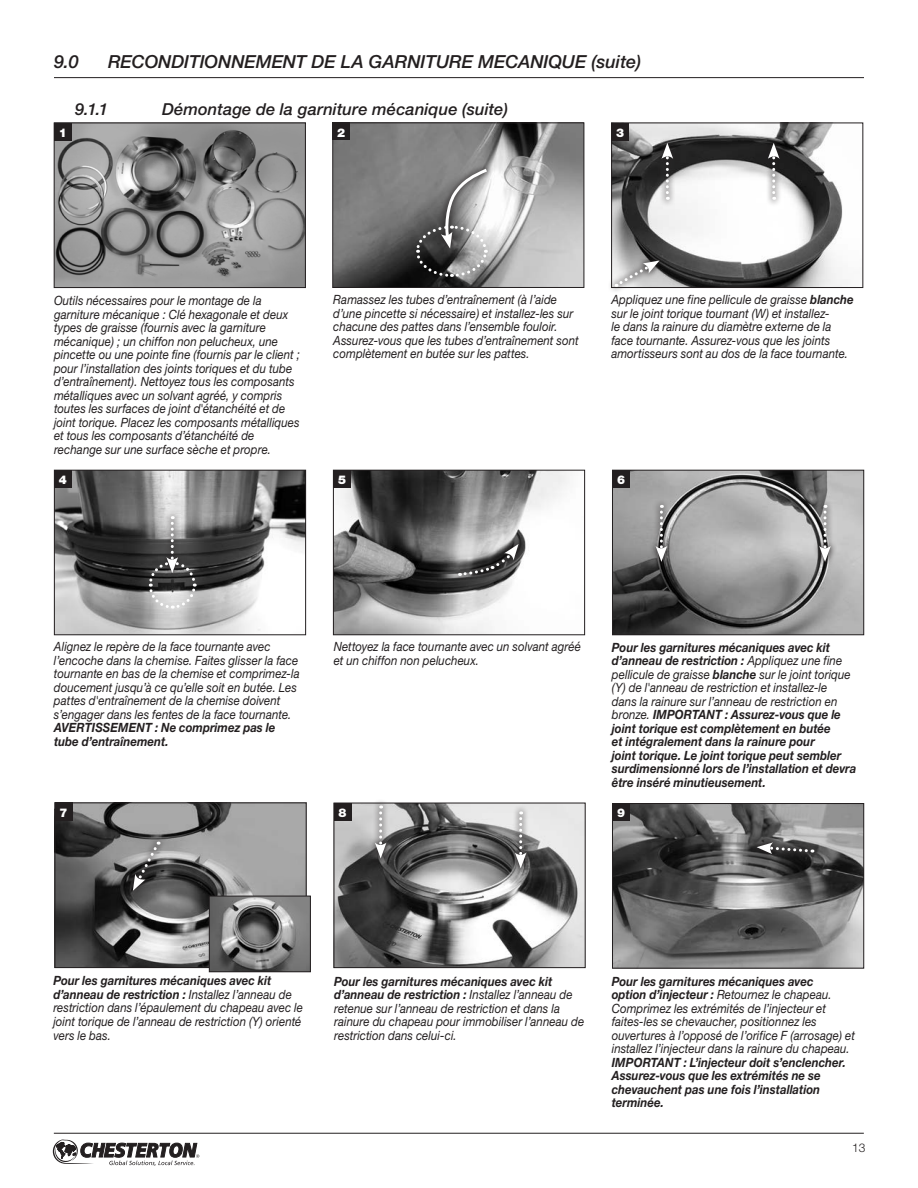
<style>
.page{position:relative;width:918px;height:1188px;background:#fff}
.page>*{position:absolute;margin:0;border:0;box-sizing:border-box;transform-origin:0 0}
.t1{font:italic 500 18px "Helvetica Neue";letter-spacing:-.005em;color:#231f20}
.t2{font:italic 500 16.5px "Helvetica Neue";letter-spacing:.005em;color:#231f20}
.t3{font:italic 12.75px/13.5px "Helvetica Neue CE";letter-spacing:.005em;color:#231f20;scale:.9 1}
.t4{font:italic 700 12.75px/13.5px "Helvetica Neue CE";color:#231f20;scale:.9 1}
.t5{font:900 12px "Helvetica Neue CE";color:#fff}
.t6{font:300 12px "Helvetica Neue CE";color:#231f20}
.s1{font-weight:700}
.s2{font-weight:400}
</style>
<div class="page">
<svg style="left:53px;top:1139px;width:146px;height:27px"></svg>
<hr style="left:54px;top:1133px;width:810px;height:1px;background:#231f20">
<img style="left:56px;top:125px;width:248px;height:161px">
<div style="left:54px;top:123px;width:252px;height:165px;border:1px solid #231f20"></div>
<div style="left:54px;top:123px;width:18px;height:18px;background:#231f20"></div>
<img style="left:613px;top:125px;width:235px;height:161px">
<div style="left:611px;top:123px;width:252px;height:165px;border:1px solid #231f20"></div>
<div style="left:611px;top:123px;width:18px;height:18px;background:#231f20"></div>
<svg style="left:655px;top:137px;width:25px;height:69px"></svg>
<svg style="left:661px;top:143px;width:12px;height:57px"></svg>
<img style="left:334px;top:124px;width:248px;height:162px">
<div style="left:332px;top:122px;width:252px;height:166px;border:1px solid #231f20"></div>
<div style="left:332px;top:122px;width:18px;height:18px;background:#231f20"></div>
<svg style="left:434px;top:162px;width:60px;height:93px"></svg>
<svg style="left:414px;top:166px;width:76px;height:113px;background:#828282"></svg>
<svg style="left:761px;top:137px;width:25px;height:69px"></svg>
<svg style="left:768px;top:143px;width:12px;height:57px"></svg>
<img style="left:56px;top:472px;width:248px;height:161px">
<div style="left:54px;top:470px;width:252px;height:165px;border:1px solid #231f20"></div>
<div style="left:54px;top:470px;width:18px;height:18px;background:#231f20"></div>
<svg style="left:160px;top:510px;width:25px;height:6px"></svg>
<img style="left:614px;top:472px;width:248px;height:161px">
<div style="left:612px;top:470px;width:252px;height:165px;border:1px solid #231f20"></div>
<div style="left:612px;top:470px;width:18px;height:18px;background:#231f20"></div>
<svg style="left:649px;top:498px;width:25px;height:70px"></svg>
<svg style="left:656px;top:505px;width:11px;height:57px"></svg>
<svg style="left:813px;top:498px;width:24px;height:70px"></svg>
<svg style="left:819px;top:505px;width:12px;height:57px"></svg>
<img style="left:335px;top:472px;width:234px;height:161px">
<div style="left:333px;top:470px;width:252px;height:165px;border:1px solid #231f20"></div>
<div style="left:333px;top:470px;width:18px;height:18px;background:#231f20"></div>
<svg style="left:451px;top:538px;width:74px;height:44px"></svg>
<svg style="left:460px;top:544px;width:59px;height:33px;background:#797979"></svg>
<svg style="left:147px;top:516px;width:50px;height:94px;background:#7a7a7a"></svg>
<img style="left:336px;top:805px;width:248px;height:161px">
<div style="left:334px;top:803px;width:252px;height:165px;border:1px solid #231f20"></div>
<div style="left:334px;top:803px;width:18px;height:18px;background:#231f20"></div>
<svg style="left:368px;top:801px;width:25px;height:64px"></svg>
<svg style="left:375px;top:806px;width:12px;height:53px"></svg>
<svg style="left:508px;top:805px;width:25px;height:69px"></svg>
<svg style="left:515px;top:811px;width:12px;height:57px"></svg>
<img style="left:57px;top:804px;width:248px;height:162px">
<div style="left:55px;top:802px;width:252px;height:166px;border:1px solid #231f20"></div>
<div style="left:55px;top:803px;width:18px;height:18px;background:#231f20"></div>
<svg style="left:126px;top:835px;width:40px;height:62px"></svg>
<svg style="left:133px;top:842px;width:26px;height:49px"></svg>
<img style="left:614px;top:805px;width:248px;height:162px">
<div style="left:612px;top:803px;width:252px;height:166px;border:1px solid #231f20"></div>
<div style="left:612px;top:803px;width:18px;height:18px;background:#231f20"></div>
<svg style="left:751px;top:836px;width:69px;height:25px"></svg>
<svg style="left:757px;top:842px;width:56px;height:12px"></svg>
<img style="left:211px;top:898px;width:98px;height:72px">
<div style="left:209px;top:896px;width:102px;height:76px;border:1px solid #231f20"></div>
<svg style="left:610px;top:254px;width:56px;height:37px"></svg>
<svg style="left:616px;top:261px;width:44px;height:26px"></svg>
<hr style="left:54px;top:77px;width:810px;height:1px;background:#231f20">
<h1 class="t1" style="left:54px;top:51px;width:26px">9.0</h1>
<h1 class="t1" style="left:108px;top:51px;width:535px">RECONDITIONNEMENT DE LA GARNITURE MECANIQUE (suite)</h1>
<p class="t2" style="left:75px;top:99px;width:35px">9.1.1</p>
<p class="t2" style="left:162px;top:99px;width:347px">Démontage de la garniture mécanique (suite)</p>
<p class="t5" style="left:59px;top:125px;width:10px">1</p>
<p class="t5" style="left:337px;top:125px;width:10px">2</p>
<p class="t5" style="left:616px;top:125px;width:10px">3</p>
<p class="t3" style="left:333px;top:293px;width:274px">Ramassez les tubes d’entraînement (à l’aide d’une pincette si nécessaire) et installez-les sur chacune des pattes dans l’ensemble fouloir.<br>Assurez-vous que les tubes d’entraînement sont complètement en butée sur les pattes.</p>
<p class="t3" style="left:54px;top:294px;width:275px">Outils nécessaires pour le montage de la garniture mécanique : Clé hexagonale et deux types de graisse (fournis avec la garniture mécanique) ; un chiffon non pelucheux, une pincette ou une pointe fine (fournis par le client ; pour l’installation des joints toriques et du tube d’entraînement). Nettoyez tous les composants métalliques avec un solvant agréé, y compris toutes les surfaces de joint d'étanchéité et de joint torique. Placez les composants métalliques et tous les composants d’étanchéité de rechange sur une surface sèche et propre.</p>
<p class="t3" style="left:611px;top:293px;width:271px">Appliquez une fine pellicule de graisse <span class="s1">blanche </span>sur le joint torique tournant (W) et installez-<br>le dans la rainure du diamètre externe de la face tournante. Assurez-vous que les joints amortisseurs sont au dos de la face tournante.</p>
<p class="t5" style="left:59px;top:472px;width:10px">4</p>
<p class="t5" style="left:338px;top:472px;width:10px">5</p>
<p class="t5" style="left:617px;top:472px;width:10px">6</p>
<p class="t3" style="left:54px;top:640px;width:274px">Alignez le repère de la face tournante avec l’encoche dans la chemise. Faites glisser la face tournante en bas de la chemise et comprimez-la doucement jusqu’à ce qu’elle soit en butée. Les pattes d'entraînement de la chemise doivent s’engager dans les fentes de la face tournante.</p>
<p class="t4" style="left:54px;top:721px;width:248px">AVERTISSEMENT : Ne comprimez pas le tube d’entraînement.</p>
<p class="t3" style="left:334px;top:640px;width:276px">Nettoyez la face tournante avec un solvant agréé et un chiffon non pelucheux.</p>
<p class="t4" style="left:612px;top:641px;width:273px">Pour les garnitures mécaniques avec kit d’anneau de restriction : <span class="s2">Appliquez une fine pellicule de graisse</span> blanche <span class="s2">sur le joint torique (Y) de l'anneau de restriction et installez-le<br>dans la rainure sur l’anneau de restriction en bronze.</span> IMPORTANT : Assurez-vous que le joint torique est complètement en butée<br>et intégralement dans la rainure pour<br>joint torique. Le joint torique peut sembler surdimensionné lors de l’installation et devra être inséré minutieusement.</p>
<p class="t5" style="left:60px;top:805px;width:10px">7</p>
<p class="t5" style="left:339px;top:805px;width:10px">8</p>
<p class="t5" style="left:617px;top:805px;width:10px">9</p>
<p class="t3" style="left:53px;top:974px;width:279px"><span class="s1">Pour les garnitures mécaniques avec kit d’anneau de restriction :</span> Installez l’anneau de restriction dans l’épaulement du chapeau avec le joint torique de l’anneau de restriction (Y) orienté vers le bas.</p>
<p class="t3" style="left:612px;top:974px;width:272px"><span class="s1">Pour les garnitures mécaniques avec<br>option d’injecteur :</span> Retournez le chapeau.<br>Comprimez les extrémités de l’injecteur et faites-les se chevaucher, positionnez les ouvertures à l’opposé de l’orifice F (arrosage) et installez l’injecteur dans la rainure du chapeau.</p>
<p class="t4" style="left:612px;top:1055px;width:262px">IMPORTANT : L’injecteur doit s’enclencher.<br>Assurez-vous que les extrémités ne se chevauchent pas une fois l’installation terminée.</p>
<p class="t3" style="left:334px;top:974px;width:279px"><span class="s1">Pour les garnitures mécaniques avec kit d’anneau de restriction :</span> Installez l’anneau de retenue sur l’anneau de restriction et dans la rainure du chapeau pour immobiliser l’anneau de restriction dans celui-ci.</p>
<p class="t6" style="left:852px;top:1140px;width:15px">13</p>
</div>
